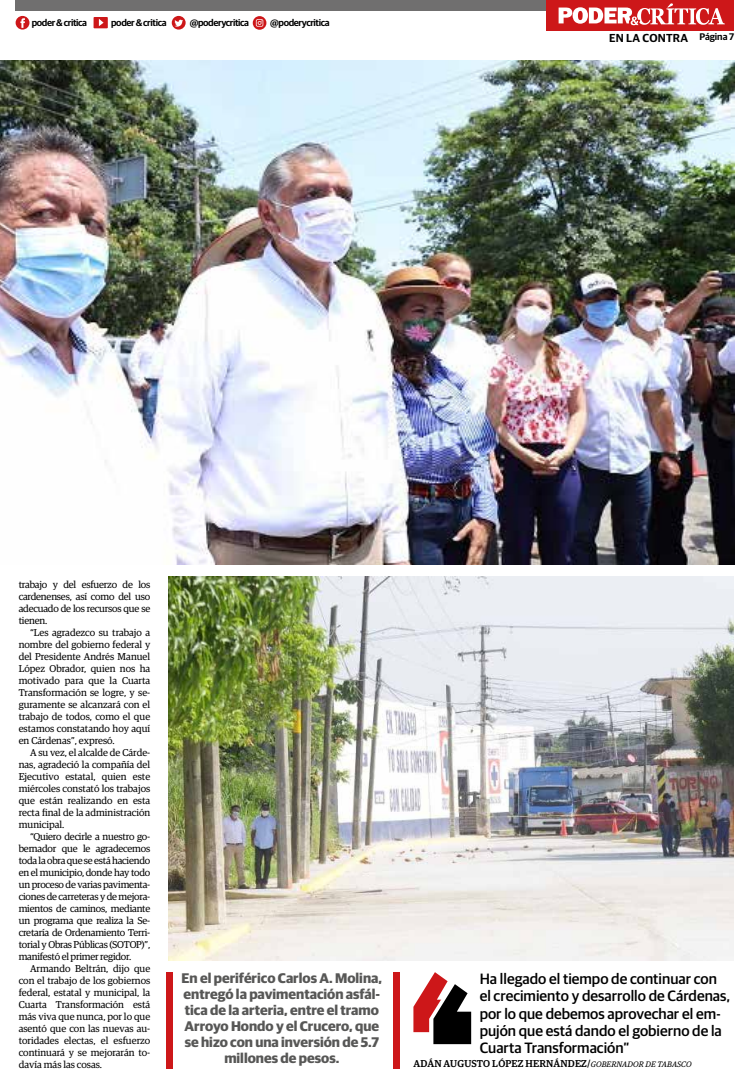
<style>
.page{position:relative;width:752px;height:1083px;background:#fff}
.page>*{position:absolute;margin:0;border:0;box-sizing:border-box;transform-origin:0 0}
.t1{font:500 15px/17.2px "Guardian Sans";color:#000}
.t2{font:700 14px/16px "Guardian Sans";color:#575756;text-align:center}
.t3{font:600 11.6px "Guardian Sans";letter-spacing:.02em;color:#000}
.t4{font:10px/12px "Guardian Egyp";color:#000;text-align:justify}
.t5{font:500 10px "Guardian Egyp";letter-spacing:.02em;color:#000}
.t6{font:600 9.6px "Guardian Sans";letter-spacing:-.04em;color:#000}
.s1{font-weight:400;font-style:italic;font-size:8px}
</style>
<div class="page">
<div style="left:546px;top:0;width:187px;height:31px;background:#cd1719"></div>
<div style="left:16px;top:0;width:530px;height:11px;background:#706f6f"></div>
<svg style="left:558px;top:3px;width:166px;height:22px"></svg>
<div style="left:166px;top:972px;width:6px;height:96px;background:#cd1719"></div>
<div style="left:393px;top:972px;width:6px;height:96px;background:#cd1719"></div>
<svg style="left:413px;top:972px;width:58px;height:72px"></svg>
<img style="left:0;top:60px;width:733px;height:504px">
<img style="left:168px;top:576px;width:564px;height:384px">
<svg style="left:93px;top:17px;width:15px;height:11px"></svg>
<svg style="left:252px;top:16px;width:14px;height:14px"></svg>
<svg style="left:172px;top:16px;width:13px;height:14px"></svg>
<svg style="left:16px;top:16px;width:13px;height:14px"></svg>
<p class="t6" style="left:32px;top:15px;width:57px">poder &amp; critica</p>
<p class="t6" style="left:111px;top:15px;width:57px">poder &amp; critica</p>
<p class="t6" style="left:190px;top:15px;width:61px">@poderycritica</p>
<p class="t6" style="left:270px;top:15px;width:61px">@poderycritica</p>
<p class="t3" style="left:608px;top:29px;width:80px">EN LA CONTRA</p>
<p class="t6" style="left:699px;top:30px;width:36px">Página 7</p>
<p class="t4" style="left:19px;top:578px;width:133px">trabajo y del esfuerzo de los cardenenses, así como del uso adecuado de los recursos que se tienen.</p>
<p class="t4" style="left:19px;top:626px;width:133px;text-indent:11px">“Les agradezco su trabajo a nombre del gobierno federal y del Presidente Andrés Manuel López Obrador, quien nos ha motivado para que la Cuarta Transformación se logre, y se&shy;guramente se alcanzará con el trabajo de todos, como el que estamos constatando hoy aquí en Cárdenas”, expresó.</p>
<p class="t4" style="left:19px;top:746px;width:133px;text-indent:11px">A su vez, el alcalde de Cárde&shy;nas, agradeció la compañía del Ejecutivo estatal, quien este miércoles constató los trabajos que están realizando en esta recta final de la administración municipal.</p>
<p class="t4" style="left:19px;top:830px;width:133px;text-indent:11px">“Quiero decirle a nuestro go&shy;bernador que le agradecemos toda la obra que se está haciendo en el municipio, donde hay todo un proceso de varias pavimenta&shy;ciones de carreteras y de mejora&shy;mientos de caminos, mediante un programa que realiza la Se&shy;cretaría de Ordenamiento Terri&shy;torial y Obras Públicas (SOTOP)”, manifestó el primer regidor.</p>
<p class="t4" style="left:19px;top:962px;width:133px;text-indent:11px">Armando Beltrán, dijo que con el trabajo de los gobiernos federal, estatal y municipal, la Cuarta Transformación está más viva que nunca, por lo que asentó que con las nuevas au&shy;toridades electas, el esfuerzo continuará y se mejorarán to&shy;davía más las cosas.</p>
<h2 class="t2" style="left:181px;top:969px;width:202px">En el periférico Carlos A. Molina, entregó la pavimentación asfál&shy;tica de la arteria, entre el tramo<br>Arroyo Hondo y el Crucero, que se hizo con una inversión de 5.7 millones de pesos.</h2>
<h1 class="t1" style="left:479px;top:969px;width:252px">Ha llegado el tiempo de continuar con el crecimiento y desarrollo de Cárdenas, por lo que debemos aprovechar el em&shy;pujón que está dando el gobierno de la Cuarta Transformación”</h1>
<p class="t5" style="left:413px;top:1056px;width:279px">ADÁN AUGUSTO LÓPEZ HERNÁNDEZ/<span class="s1">GOBERNADOR DE TABASCO</span></p>
</div>
